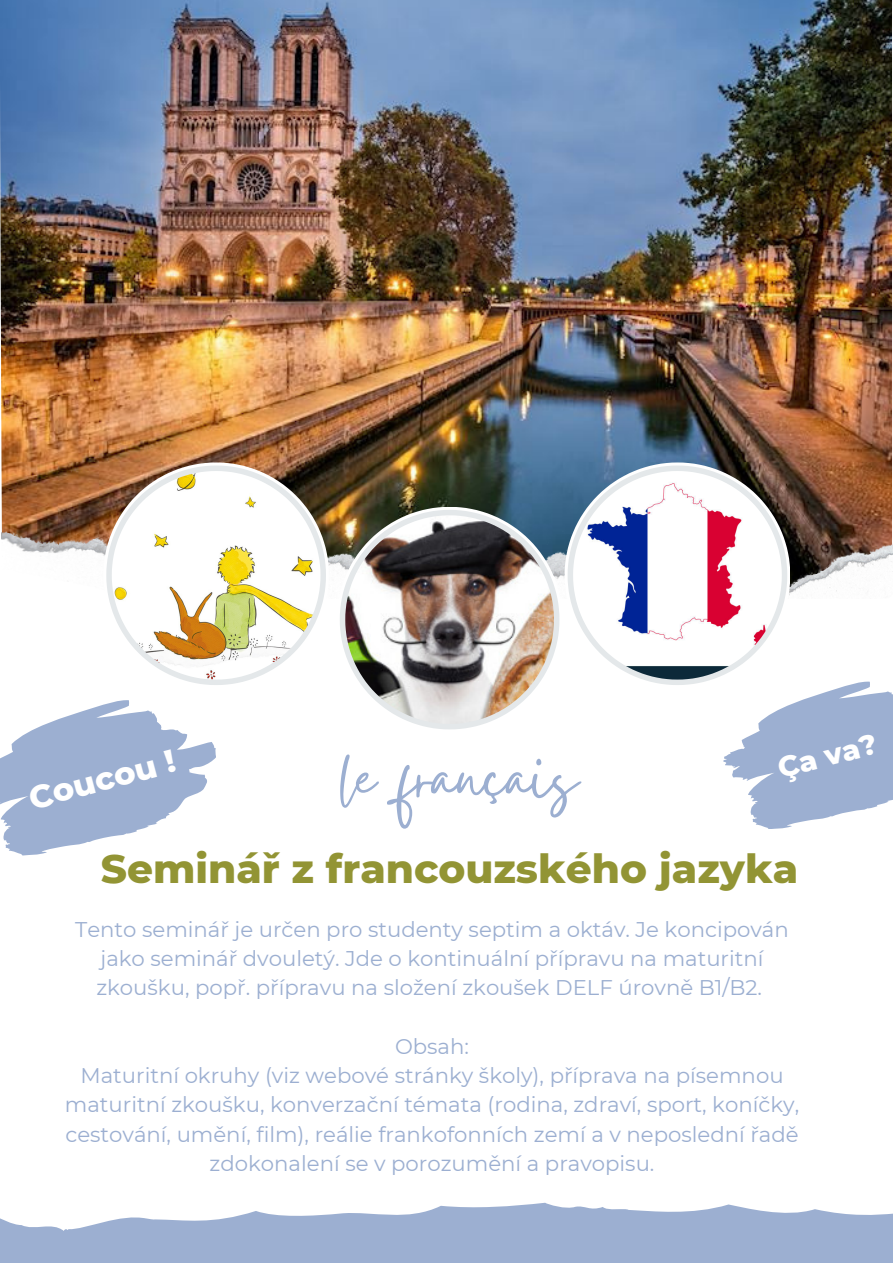
<style>
.page{position:relative;width:893px;height:1263px;background:#fff}
.page>*{position:absolute;margin:0;border:0;box-sizing:border-box;transform-origin:0 0}
.t1{font:89.78px "Gistesy";color:#9cafd1}
.t2{font:800 40.5px "Montserrat";color:#929434}
.t3{font:800 32.33px "Montserrat";color:#fff}
.t4{font:800 28.88px "Montserrat";color:#fff}
.t5{font:21.23px/29.2px "Montserrat";color:#9cafd1;text-align:center}
</style>
<div class="page">
<img style="left:0;top:0;width:892px;height:540px">
<img style="left:2px;top:531px;width:891px;height:62px">
<svg style="left:0;top:1202px;width:893px;height:61px;fill:#9cafd1"></svg>
<svg style="left:103px;top:462px;width:226px;height:131px"></svg>
<svg style="left:106px;top:465px;width:220px;height:220px"></svg>
<img style="left:112px;top:471px;width:208px;height:208px">
<svg style="left:337px;top:507px;width:225px;height:223px"></svg>
<svg style="left:340px;top:510px;width:219px;height:219px"></svg>
<img style="left:345px;top:515px;width:209px;height:209px">
<svg style="left:564px;top:462px;width:226px;height:133px"></svg>
<svg style="left:567px;top:465px;width:220px;height:220px"></svg>
<img style="left:573px;top:471px;width:208px;height:208px">
<svg style="left:0;top:700px;width:216px;height:155px"></svg>
<svg style="left:723px;top:682px;width:170px;height:147px"></svg>
<h3 class="t4" style="left:774px;top:751px;width:103px;rotate:-14deg">Ça va?</h3>
<h3 class="t3" style="left:24px;top:779px;width:152px;rotate:-15deg">Coucou !</h3>
<h1 class="t1" style="left:340px;top:714px;width:239px">le français</h1>
<h2 class="t2" style="left:101px;top:844px;width:699px">Seminář z francouzského jazyka</h2>
<p class="t5" style="left:75px;top:914px;width:715px">Tento seminář je určen pro studenty septim a oktáv. Je koncipován jako seminář dvouletý. Jde o kontinuální přípravu na maturitní zkoušku, popř. přípravu na složení zkoušek DELF úrovně B1/B2.</p>
<p class="t5" style="left:65px;top:1031px;width:736px">Obsah:<br>Maturitní okruhy (viz webové stránky školy), příprava na písemnou maturitní zkoušku, konverzační témata (rodina, zdraví, sport, koníčky, cestování, umění, film), reálie frankofonních zemí a v neposlední řadě zdokonalení se v porozumění a pravopisu.</p>
</div>
